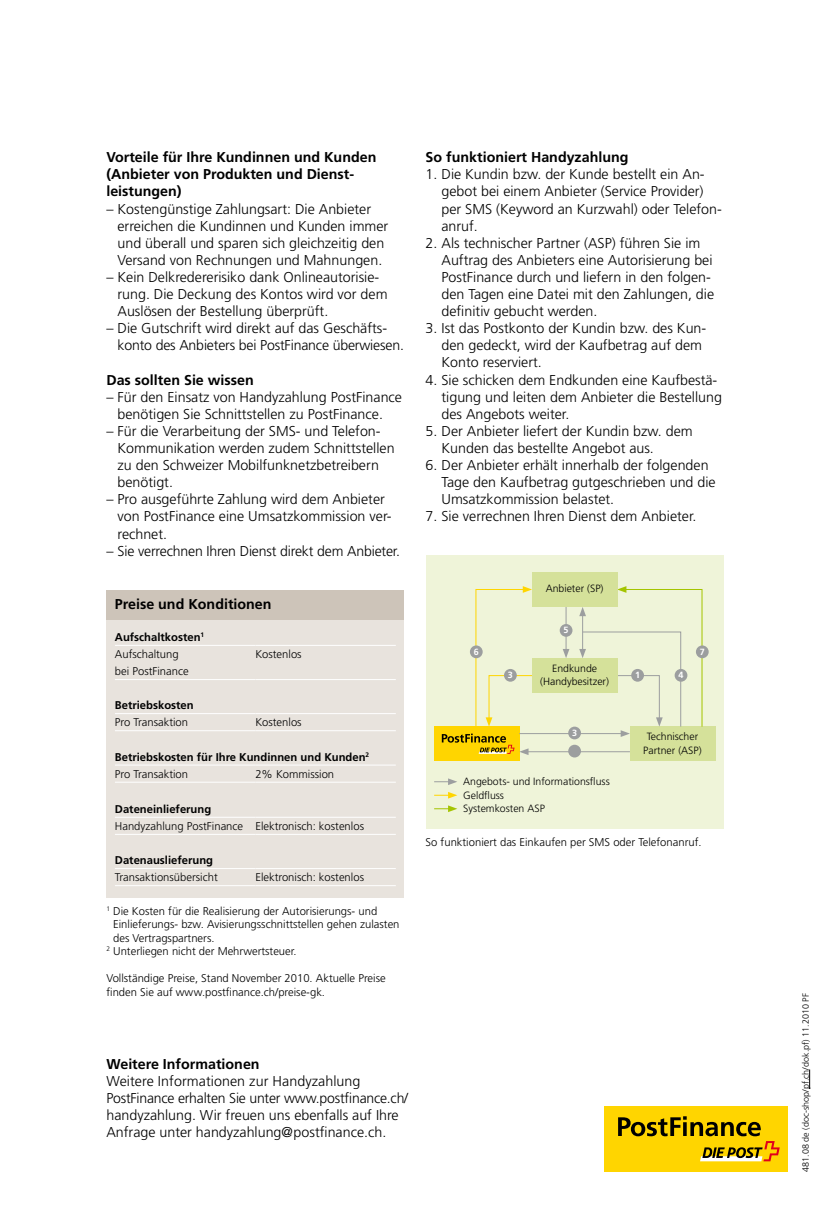
<style>
.page{position:relative;width:830px;height:1212px;background:#fff}
.page>*{position:absolute;margin:0;border:0;box-sizing:border-box;transform-origin:0 0}
.t1{font:300 14.25px/17.1px "Frutiger LT Std";color:#000}
.t2{font:700 14.25px/17.1px "Frutiger LT Std";color:#000}
.Legende_7_5_light{font:300 11.25px/17.1px "Frutiger LT Std";color:#000}
.Legende_7_5_light-2{font:700 11.25px "Frutiger LT Std";color:#000}
.t3{font:300 10.5px/13.5px "Frutiger LT Std";color:#000;text-align:center}
.t4{font:300 9px "Frutiger LT Std";color:#000}
.t5{font:700 9px "Frutiger LT Std";color:#fff}
</style>
<div class="page">
<svg style="left:809px;top:1069px;width:1px;height:20px"></svg>
<div style="left:425px;top:556px;width:298px;height:273px;background:#eff4d9"></div>
<svg style="left:434px;top:778px;width:23px;height:7px"></svg>
<svg style="left:434px;top:792px;width:23px;height:7px"></svg>
<svg style="left:434px;top:805px;width:23px;height:7px"></svg>
<div style="left:629px;top:727px;width:85px;height:34px;background:#d5e19a"></div>
<div style="left:434px;top:727px;width:85px;height:34px;background:#ffd500"></div>
<hr style="left:519px;top:733px;width:103px;height:1px;background:#9c9e9f">
<hr style="left:526px;top:751px;width:103px;height:1px;background:#9c9e9f">
<svg style="left:441px;top:734px;width:87px;height:21px"></svg>
<svg style="left:475px;top:586px;width:56px;height:141px"></svg>
<svg style="left:579px;top:586px;width:123px;height:151px"></svg>
<hr style="left:565px;top:607px;width:1px;height:44px;background:#9c9e9f">
<svg style="left:562px;top:649px;width:7px;height:9px"></svg>
<div style="left:568px;top:727px;width:12px;height:12px;background:#9c9e9f;border-radius:50%"></div>
<div style="left:531px;top:573px;width:86px;height:34px;background:#d5e19a"></div>
<div style="left:531px;top:658px;width:86px;height:34px;background:#d5e19a"></div>
<div style="left:568px;top:745px;width:12px;height:12px;background:#9c9e9f;border-radius:50%"></div>
<div style="left:469px;top:645px;width:13px;height:13px;background:#9c9e9f;border-radius:50%"></div>
<div style="left:504px;top:669px;width:12px;height:13px;background:#9c9e9f;border-radius:50%"></div>
<div style="left:559px;top:624px;width:13px;height:13px;background:#9c9e9f;border-radius:50%"></div>
<div style="left:695px;top:645px;width:13px;height:13px;background:#9c9e9f;border-radius:50%"></div>
<div style="left:674px;top:669px;width:13px;height:13px;background:#9c9e9f;border-radius:50%"></div>
<div style="left:631px;top:669px;width:12px;height:13px;background:#9c9e9f;border-radius:50%"></div>
<div style="left:603px;top:1106px;width:184px;height:65px;background:#ffd500"></div>
<svg style="left:618px;top:1116px;width:161px;height:45px"></svg>
<div style="left:106px;top:620px;width:298px;height:278px;background:#e8e3dd"></div>
<hr style="left:115px;top:645px;width:140px;height:1px;background:#fff">
<hr style="left:255px;top:645px;width:140px;height:1px;background:#fff">
<hr style="left:115px;top:679px;width:140px;height:1px;background:#fff">
<hr style="left:255px;top:679px;width:140px;height:1px;background:#fff">
<hr style="left:115px;top:713px;width:140px;height:1px;background:#fff">
<hr style="left:255px;top:713px;width:140px;height:1px;background:#fff">
<hr style="left:115px;top:730px;width:140px;height:1px;background:#fff">
<hr style="left:255px;top:730px;width:140px;height:1px;background:#fff">
<hr style="left:115px;top:765px;width:140px;height:1px;background:#fff">
<hr style="left:255px;top:765px;width:140px;height:1px;background:#fff">
<hr style="left:115px;top:782px;width:140px;height:1px;background:#fff">
<hr style="left:255px;top:782px;width:140px;height:1px;background:#fff">
<hr style="left:115px;top:817px;width:140px;height:1px;background:#fff">
<hr style="left:255px;top:817px;width:140px;height:1px;background:#fff">
<hr style="left:115px;top:834px;width:140px;height:1px;background:#fff">
<hr style="left:255px;top:834px;width:140px;height:1px;background:#fff">
<hr style="left:115px;top:868px;width:140px;height:1px;background:#fff">
<hr style="left:255px;top:868px;width:140px;height:1px;background:#fff">
<hr style="left:115px;top:885px;width:140px;height:1px;background:#fff">
<hr style="left:255px;top:885px;width:140px;height:1px;background:#fff">
<div style="left:106px;top:590px;width:298px;height:30px;background:#cdc4b9"></div>
<h3 class="t2" style="left:106px;top:149px;width:271px">Vorteile für Ihre Kundinnen und Kunden (Anbieter von Produkten und Dienst&shy;leis tungen)</h3>
<p class="t1" style="left:117px;top:200px;width:272px;text-indent:-11px">– Kostengünstige Zahlungsart: Die Anbieter erreichen die Kundinnen und Kunden immer und überall und sparen sich gleichzeitig den Versand von Rechnungen und Mahnungen.</p>
<p class="t1" style="left:117px;top:269px;width:271px;text-indent:-11px">– Kein Delkredererisiko dank Onlineautorisie&shy;rung. Die Deckung des Kontos wird vor dem<br>Auslösen der Bestellung überprüft.</p>
<p class="t1" style="left:117px;top:320px;width:288px;text-indent:-11px">– Die Gutschrift wird direkt auf das Geschäfts&shy;konto des Anbieters bei PostFinance überwiesen.</p>
<h3 class="t2" style="left:106px;top:371px;width:149px">Das sollten Sie wissen</h3>
<p class="t1" style="left:106px;top:388px;width:297px;text-align:center">– Für den Einsatz von Handyzahlung PostFinance benötigen Sie Schnittstellen zu PostFinance.</p>
<p class="t1" style="left:117px;top:423px;width:278px;text-indent:-11px">– Für die Verarbeitung der SMS- und Telefon-Kommunikation werden zudem Schnittstellen zu den Schweizer Mobilfunknetzbetreibern benötigt.</p>
<p class="t1" style="left:117px;top:491px;width:275px;text-indent:-11px">– Pro ausgeführte Zahlung wird dem Anbieter von PostFinance eine Umsatzkommission ver&shy;rechnet.</p>
<p class="t1" style="left:106px;top:542px;width:295px">– Sie verrechnen Ihren Dienst direkt dem Anbieter.</p>
<h3 class="t2" style="left:115px;top:595px;width:158px">Preise und Konditionen</h3>
<p class="Legende_7_5_light-2" style="left:115px;top:631px;width:91px">Aufschaltkosten<sup>1</sup></p>
<p class="Legende_7_5_light" style="left:115px;top:646px;width:75px">Aufschaltung bei PostFinance</p>
<p class="Legende_7_5_light" style="left:255px;top:646px;width:48px">Kostenlos</p>
<p class="Legende_7_5_light-2" style="left:115px;top:699px;width:80px">Betriebskosten</p>
<p class="Legende_7_5_light" style="left:115px;top:714px;width:75px">Pro Transaktion</p>
<p class="Legende_7_5_light" style="left:255px;top:714px;width:48px">Kostenlos</p>
<p class="Legende_7_5_light-2" style="left:115px;top:750px;width:256px">Betriebskosten für Ihre Kundinnen und Kunden<sup>2</sup></p>
<p class="Legende_7_5_light" style="left:115px;top:765px;width:75px">Pro Transaktion</p>
<p class="Legende_7_5_light" style="left:255px;top:765px;width:80px">2% Kommission</p>
<p class="Legende_7_5_light-2" style="left:115px;top:802px;width:98px">Dateneinlieferung</p>
<p class="Legende_7_5_light" style="left:115px;top:818px;width:130px">Handyzahlung PostFinance</p>
<p class="Legende_7_5_light" style="left:255px;top:818px;width:110px">Elektronisch: kostenlos</p>
<p class="Legende_7_5_light-2" style="left:115px;top:854px;width:100px">Datenauslieferung</p>
<p class="Legende_7_5_light" style="left:115px;top:869px;width:104px">Transaktionsübersicht</p>
<p class="Legende_7_5_light" style="left:255px;top:869px;width:110px">Elektronisch: kostenlos</p>
<p class="Legende_7_5_light" style="left:106px;top:902px;width:272px"><sup>1</sup> Die Kosten für die Realisierung der Autorisierungs- und</p>
<p class="Legende_7_5_light" style="left:113px;top:916px;width:288px">Einlieferungs- bzw. Avisierungsschnittstellen gehen zulasten</p>
<p class="Legende_7_5_light" style="left:113px;top:929px;width:103px">des Vertragspartners.</p>
<p class="Legende_7_5_light" style="left:106px;top:943px;width:192px"><sup>2</sup> Unterliegen nicht der Mehrwertsteuer.</p>
<p class="Legende_7_5_light" style="left:106px;top:971px;width:281px;line-height:13.5px">Vollständige Preise, Stand November 2010. Aktuelle Preise finden Sie auf ww w.postfinance.ch/preise-gk.</p>
<h3 class="t2" style="left:425px;top:149px;width:204px">So funktioniert Handyzahlung</h3>
<p class="t1" style="left:441px;top:166px;width:282px;text-indent:-16px">1. Die Kundin bzw. der Kunde bestellt ein An&shy;gebot bei einem Anbieter (Service Provider) per SMS (Keyword an Kurzwahl) oder Telefon&shy;anruf.</p>
<p class="t1" style="left:441px;top:234px;width:274px;text-indent:-16px">2. Als technischer Partner (ASP) führen Sie im Auftrag des Anbieters eine Autorisierung bei PostFinance durch und liefern in den folgen&shy;den Tagen eine Datei mit den Zahlungen, die definitiv gebucht werden.</p>
<p class="t1" style="left:441px;top:320px;width:266px;text-indent:-16px">3. Ist das Postkonto der Kundin bzw. des Kun&shy;den gedeckt, wird der Kaufbetrag auf dem<br>Konto reserviert.</p>
<p class="t1" style="left:441px;top:371px;width:282px;text-indent:-16px">4. Sie schicken dem Endkunden eine Kaufbestä&shy;tigung und leiten dem Anbieter die Bestellung des Angebots weiter.</p>
<p class="t1" style="left:441px;top:423px;width:252px;text-indent:-16px">5. Der Anbieter liefert der Kundin bzw. dem<br>Kunden das bestellte Angebot aus.</p>
<p class="t1" style="left:441px;top:457px;width:275px;text-indent:-16px">6. Der Anbieter erhält innerhalb der folgenden<br>Tage den Kaufbetrag gutgeschrieben und die<br>Umsatzkommission belastet.</p>
<p class="t1" style="left:425px;top:508px;width:272px">7. Sie verrechnen Ihren Dienst dem Anbieter.</p>
<p class="t3" style="left:545px;top:582px;width:59px">Anbieter (SP)</p>
<p class="t5" style="left:473px;top:646px;width:7px">6</p>
<p class="t5" style="left:507px;top:670px;width:7px">3</p>
<p class="t5" style="left:563px;top:625px;width:7px">5</p>
<p class="t3" style="left:540px;top:661px;width:70px">Endkunde (Handybesitzer)</p>
<p class="t5" style="left:572px;top:727px;width:7px">3</p>
<p class="t3" style="left:463px;top:775px;width:148px;text-align:left">Angebots- und Informationsfluss<br>Geldfluss<br>Systemkosten ASP</p>
<p class="t5" style="left:634px;top:670px;width:7px">1</p>
<p class="t5" style="left:678px;top:670px;width:7px">4</p>
<p class="t5" style="left:699px;top:646px;width:7px">7</p>
<p class="t3" style="left:643px;top:730px;width:60px">Technischer<br>Partner (ASP)</p>
<p class="Legende_7_5_light" style="left:425px;top:834px;width:277px">So funktioniert das Einkaufen per SMS oder Telefonanruf.</p>
<h3 class="t2" style="left:106px;top:1055px;width:155px">Weitere Informationen</h3>
<p class="t1" style="left:106px;top:1072px;width:303px">Weitere Informationen zur Handyzahlung PostFinance erhalten Sie unter www.postfinance.ch/ handyzahlung. Wir freuen uns ebenfalls auf Ihre Anfrage unter handyzahlung@postfinance.ch.</p>
<p class="t4" style="left:800px;top:1171px;width:180px;rotate:-90deg">481.08 de (doc-shop/pf.ch/dok.pf) 11.2010 PF</p>
</div>
